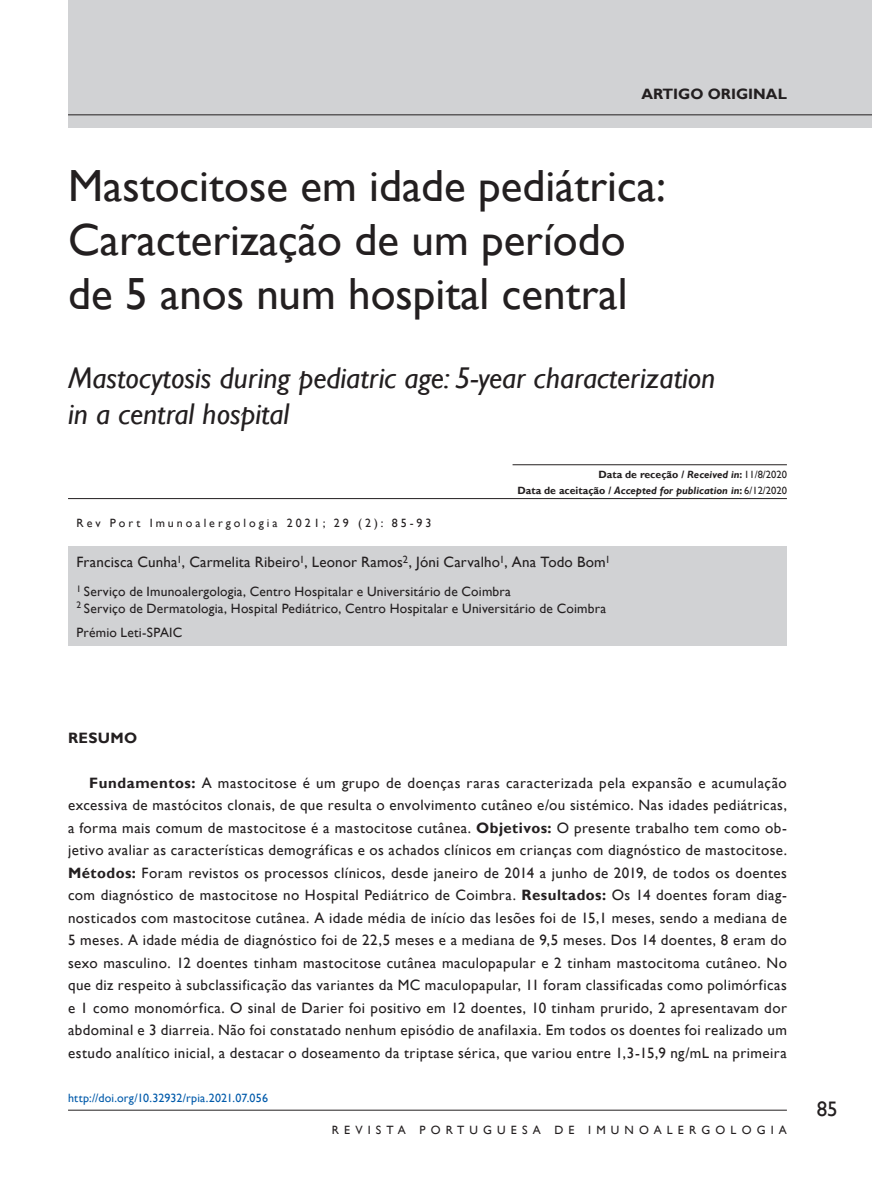
<style>
.page{position:relative;width:872px;height:1191px;background:#fff}
.page>*{position:absolute;margin:0;border:0;box-sizing:border-box;transform-origin:0 0}
.t1{font:45px/54px "Gill Sans";color:#231f20}
.t2{font:italic 30px/36px "Gill Sans";color:#231f20}
.t3{font:21px "Gill Sans";color:#231f20}
.t4{font:15px/22.5px "Gill Sans";letter-spacing:.015em;color:#231f20;text-align:justify}
.t5{font:700 15px "Gill Sans";color:#231f20}
.t6{font:13.5px/16.2px "Gill Sans";letter-spacing:.015em;color:#231f20}
.t7{font:12px "Gill Sans";letter-spacing:.015em;color:#015aaa}
.t8{font:12px "Gill Sans";letter-spacing:.25em;color:#231f20}
.t9{font:12px "Gill Sans";letter-spacing:.43em;color:#231f20}
.t10{font:italic 700 10.5px/16.2px "Gill Sans";color:#231f20;text-align:right}
.s1{font-style:normal}
.s2{font-weight:400;font-style:normal}
.s3{font-weight:700}
</style>
<div class="page">
<div style="left:68px;top:0;width:804px;height:128px;background:#d1d2d4"></div>
<hr style="left:68px;top:114px;width:804px;height:1px;background:#231f20">
<hr style="left:68px;top:1109px;width:719px;height:1px;background:#231f20">
<div style="left:68px;top:546px;width:719px;height:100px;background:#d1d2d4"></div>
<hr style="left:68px;top:498px;width:719px;height:1px;background:#231f20">
<hr style="left:512px;top:464px;width:275px;height:1px;background:#231f20">
<p class="t5" style="left:641px;top:85px;width:147px">ARTIGO ORIGINAL</p>
<h1 class="t1" style="left:68px;top:160px;width:599px">Mastocitose em idade pediátrica:<br>Caracterização de um período de 5 anos num hospital central</h1>
<h2 class="t2" style="left:68px;top:360px;width:649px">Mastocytosis during pediatric age: 5-year characterization in a central hospital</h2>
<p class="t8" style="left:77px;top:516px;width:356px">Rev Port Imunoalergologia 2021; 29 (2): 85-93</p>
<p class="t10" style="left:517px;top:466px;width:271px"><span class="s1">Data de receção /</span> Received in<span class="s1">:</span> <span class="s2">11/8/2020<br></span><span class="s1">Data de aceitação /</span> Accepted for publication in<span class="s1">:</span> <span class="s2">6/12/2020</span></p>
<p class="t4" style="left:77px;top:551px;width:535px">Francisca Cunha<sup>1</sup>, Carmelita Ribeiro<sup>1</sup>, Leonor Ramos<sup>2</sup>, Jóni Carvalho<sup>1</sup>, Ana Todo Bom<sup>1</sup></p>
<p class="t6" style="left:77px;top:584px;width:531px"><sup>1</sup> Serviço de Imunoalergologia, Centro Hospitalar e Universitário de Coimbra<br><sup>2</sup> Serviço de Dermatologia, Hospital Pediátrico, Centro Hospitalar e Universitário de Coimbra</p>
<p class="t6" style="left:77px;top:625px;width:107px">Prémio Leti-SPAIC</p>
<p class="t5" style="left:68px;top:728px;width:71px">RESUMO</p>
<p class="t4" style="left:68px;top:772px;width:720px;text-indent:21px"><span class="s3">Fundamentos:</span> A mastocitose é um grupo de doenças raras caracterizada pela expansão e acumulação excessiva de mastócitos clonais, de que resulta o envolvimento cutâneo e/ou sistémico. Nas idades pediátricas, a forma mais comum de mastocitose é a mastocitose cutânea. <span class="s3">Objetivos:</span> O presente trabalho tem como ob&shy;jetivo avaliar as características demográficas e os achados clínicos em crianças com diagnóstico de mastocitose.<br><span class="s3">Métodos:</span> Foram revistos os processos clínicos, desde janeiro de 2014 a junho de 2019, de todos os doentes com diagnóstico de mastocitose no Hospital Pediátrico de Coimbra. <span class="s3">Resultados:</span> Os 14 doentes foram diag&shy;nosticados com mastocitose cutânea. A idade média de início das lesões foi de 15,1 meses, sendo a mediana de 5 meses. A idade média de diagnóstico foi de 22,5 meses e a mediana de 9,5 meses. Dos 14 doentes, 8 eram do sexo masculino. 12 doentes tinham mastocitose cutânea maculopapular e 2 tinham mastocitoma cutâneo. No que diz respeito à subclassificação das variantes da MC maculopapular, 11 foram classificadas como polimórficas e 1 como monomórfica. O sinal de Darier foi positivo em 12 doentes, 10 tinham prurido, 2 apresentavam dor abdominal e 3 diarreia. Não foi constatado nenhum episódio de anafilaxia. Em todos os doentes foi realizado um estudo analítico inicial, a destacar o doseamento da triptase sérica, que variou entre 1,3-‑15,9 ng/mL na primeira</p>
<p class="t7" style="left:68px;top:1090px;width:201px">http://doi.org/10.32932/rpia.2021.07.056</p>
<p class="t9" style="left:332px;top:1123px;width:456px">REVISTA PORTUGUESA DE IMUNOALERGOLOGIA</p>
<h3 class="t3" style="left:816px;top:1096px;width:22px">85</h3>
</div>
